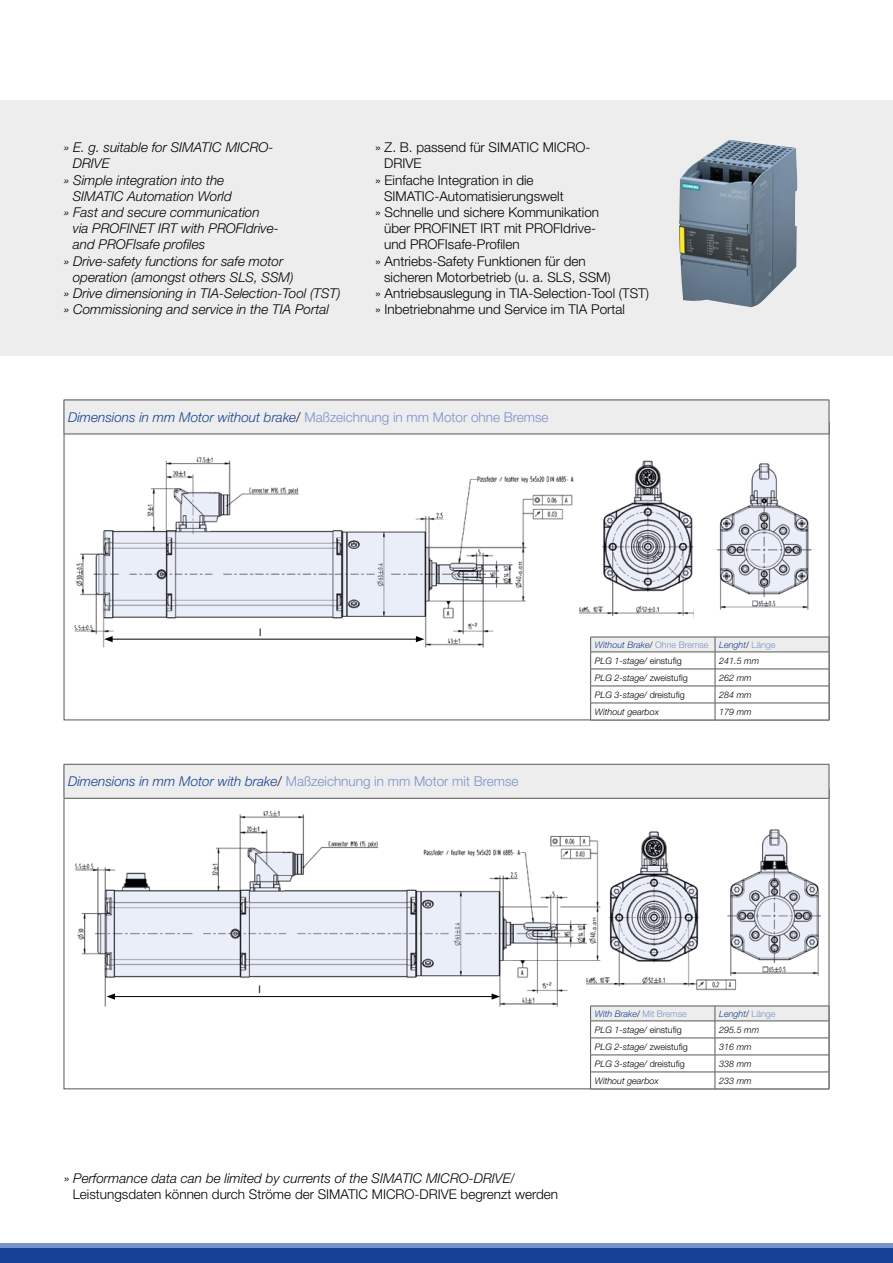
<style>
.page{position:relative;width:893px;height:1263px;background:#fff}
.page>*{position:absolute;margin:0;border:0;box-sizing:border-box;transform-origin:0 0}
.t1{font:300 13.5px/16.2px "Helvetica Neue LT Std";color:#000}
.t2{font:italic 300 13.5px "Helvetica Neue LT Std";color:#000}
.t3{font:italic 300 13.5px "Helvetica Neue LT Std";color:#164194}
.t4{font:300 13.5px "Helvetica Neue LT Std";color:#7993cb}
.t5{font:10.5px "Helvetica Neue LT Std";color:#000}
.t6{font:italic 300 9px "Helvetica Neue LT Std";color:#000}
.t7{font:italic 300 9px/15.9px "Helvetica Neue LT Std";color:#164194}
.s1{font-style:normal;color:#000}
.s2{font-style:normal;color:#7993cb}
.s3{font-style:italic;color:#164194}
.s4{color:#000}
.s5{font-style:normal}
.s6{font-style:italic}
</style>
<div class="page">
<img style="left:605px;top:831px;width:132px;height:160px">
<div style="left:0;top:101px;width:893px;height:255px;background:#ededed"></div>
<div style="left:64px;top:400px;width:765px;height:34px;background:#ededed"></div>
<hr style="left:64px;top:400px;width:765px;height:1px;background:#575756">
<hr style="left:64px;top:400px;width:1px;height:34px;background:#575756">
<hr style="left:829px;top:400px;width:1px;height:34px;background:#575756">
<hr style="left:64px;top:434px;width:765px;height:1px;background:#575756">
<svg style="left:590px;top:637px;width:240px;height:83px"></svg>
<hr style="left:590px;top:720px;width:125px;height:1px;background:#575756">
<hr style="left:715px;top:720px;width:114px;height:1px;background:#575756">
<div style="left:64px;top:764px;width:765px;height:34px;background:#ededed"></div>
<hr style="left:64px;top:764px;width:765px;height:1px;background:#575756">
<hr style="left:64px;top:764px;width:1px;height:34px;background:#575756">
<hr style="left:829px;top:764px;width:1px;height:34px;background:#575756">
<hr style="left:64px;top:798px;width:765px;height:1px;background:#575756">
<svg style="left:590px;top:1006px;width:240px;height:83px"></svg>
<hr style="left:590px;top:1089px;width:125px;height:1px;background:#575756">
<hr style="left:715px;top:1089px;width:114px;height:1px;background:#575756">
<img style="left:74px;top:457px;width:500px;height:191px">
<img style="left:579px;top:460px;width:114px;height:156px">
<img style="left:716px;top:463px;width:96px;height:147px">
<img style="left:74px;top:810px;width:531px;height:205px">
<img style="left:727px;top:829px;width:94px;height:149px">
<hr style="left:110px;top:639px;width:308px;height:1px;background:#000">
<svg style="left:104px;top:636px;width:9px;height:6px"></svg>
<svg style="left:416px;top:636px;width:8px;height:6px"></svg>
<hr style="left:113px;top:996px;width:381px;height:1px;background:#000">
<svg style="left:107px;top:993px;width:8px;height:7px"></svg>
<svg style="left:492px;top:993px;width:8px;height:7px"></svg>
<div style="left:0;top:1243px;width:893px;height:20px;background:#7993cb"></div>
<div style="left:0;top:1248px;width:893px;height:15px;background:#164194"></div>
<img style="left:679px;top:140px;width:119px;height:167px">
<p class="t2" style="left:64px;top:139px;width:211px">» E. g. suitable for SIMATIC MICRO-</p>
<p class="t2" style="left:73px;top:155px;width:38px">DRIVE</p>
<p class="t2" style="left:64px;top:172px;width:162px">» Simple integration into the</p>
<p class="t2" style="left:73px;top:188px;width:161px">SIMATIC Automation World</p>
<p class="t2" style="left:64px;top:204px;width:197px">» Fast and secure communication</p>
<p class="t2" style="left:73px;top:220px;width:208px">via PROFINET IRT with PROFIdrive-</p>
<p class="t2" style="left:73px;top:236px;width:134px">and PROFIsafe profiles</p>
<p class="t2" style="left:64px;top:253px;width:221px">» Drive-safety functions for safe motor</p>
<p class="t2" style="left:73px;top:269px;width:222px">operation (amongst others SLS, SSM)</p>
<p class="t2" style="left:64px;top:285px;width:278px">» Drive dimensioning in TIA-Selection-Tool (TST)</p>
<p class="t2" style="left:64px;top:301px;width:267px">» Commissioning and service in the TIA Portal</p>
<p class="t1" style="left:375px;top:139px;width:217px">» Z. B. passend für SIMATIC MICRO-</p>
<p class="t1" style="left:384px;top:155px;width:39px">DRIVE</p>
<p class="t1" style="left:375px;top:171px;width:160px">» Einfache Integration in die</p>
<p class="t1" style="left:384px;top:188px;width:181px">SIMATIC-Automatisierungswelt</p>
<p class="t1" style="left:375px;top:204px;width:226px">» Schnelle und sichere Kommunikation</p>
<p class="t1" style="left:384px;top:220px;width:213px">über PROFINET IRT mit PROFIdrive-</p>
<p class="t1" style="left:384px;top:236px;width:137px">und PROFIsafe-Profilen</p>
<p class="t1" style="left:375px;top:252px;width:212px">» Antriebs-Safety Funktionen für den</p>
<p class="t1" style="left:384px;top:269px;width:228px">sicheren Motorbetrieb (u. a. SLS, SSM)</p>
<p class="t1" style="left:375px;top:285px;width:275px">» Antriebsauslegung in TIA-Selection-Tool (TST)</p>
<p class="t1" style="left:375px;top:301px;width:251px">» Inbetriebnahme und Service im TIA Portal</p>
<p class="t3" style="left:68px;top:409px;width:482px">Dimensions in mm Motor without brake<span class="s1">/</span> <span class="s2">Maßzeichnung in mm Motor ohne Bremse</span></p>
<p class="t5" style="left:259px;top:626px;width:4px">l</p>
<p class="t4" style="left:68px;top:773px;width:452px"><span class="s3">Dimensions in mm Motor with brake</span><span class="s4">/</span> Maßzeichnung in mm Motor mit Bremse</p>
<p class="t7" style="left:595px;top:636px;width:182px">Without Brake<span class="s1">/</span> <span class="s2">Ohne Bremse</span> Lenght<span class="s1">/</span> <span class="s2">Länge<br></span><span class="s4">PLG 1-stage/</span> <span class="s1">einstufig</span></p>
<p class="t6" style="left:719px;top:655px;width:42px">241.5 mm</p>
<p class="t6" style="left:595px;top:672px;width:94px">PLG 2-stage/ <span class="s5">zweistufig</span></p>
<p class="t6" style="left:719px;top:672px;width:34px">262 mm</p>
<p class="t6" style="left:595px;top:689px;width:91px">PLG 3-stage/ <span class="s5">dreistufig</span></p>
<p class="t6" style="left:719px;top:689px;width:34px">284 mm</p>
<p class="t6" style="left:595px;top:706px;width:65px">Without gearbox</p>
<p class="t6" style="left:719px;top:706px;width:34px">179 mm</p>
<p class="t5" style="left:259px;top:983px;width:4px">l</p>
<p class="t1" style="left:73px;top:1170px;width:487px;text-indent:-9px">» <span class="s6">Performance data can be limited by currents of the SIMATIC MICRO-DRIVE</span>/<br>Leistungsdaten können durch Ströme der SIMATIC MICRO-DRIVE begrenzt werden</p>
<p class="t7" style="left:595px;top:1005px;width:93px">With Brake<span class="s1">/</span> <span class="s2">Mit Bremse</span></p>
<p class="t7" style="left:719px;top:1005px;width:58px">Lenght<span class="s1">/</span> <span class="s2">Länge</span></p>
<p class="t6" style="left:595px;top:1024px;width:88px">PLG 1-stage/ <span class="s5">einstufig</span></p>
<p class="t6" style="left:719px;top:1024px;width:42px">295.5 mm</p>
<p class="t6" style="left:595px;top:1041px;width:94px">PLG 2-stage/ <span class="s5">zweistufig</span></p>
<p class="t6" style="left:719px;top:1041px;width:34px">316 mm</p>
<p class="t6" style="left:595px;top:1058px;width:91px">PLG 3-stage/ <span class="s5">dreistufig</span></p>
<p class="t6" style="left:719px;top:1058px;width:34px">338 mm</p>
<p class="t6" style="left:595px;top:1075px;width:65px">Without gearbox</p>
<p class="t6" style="left:719px;top:1075px;width:34px">233 mm</p>
</div>
